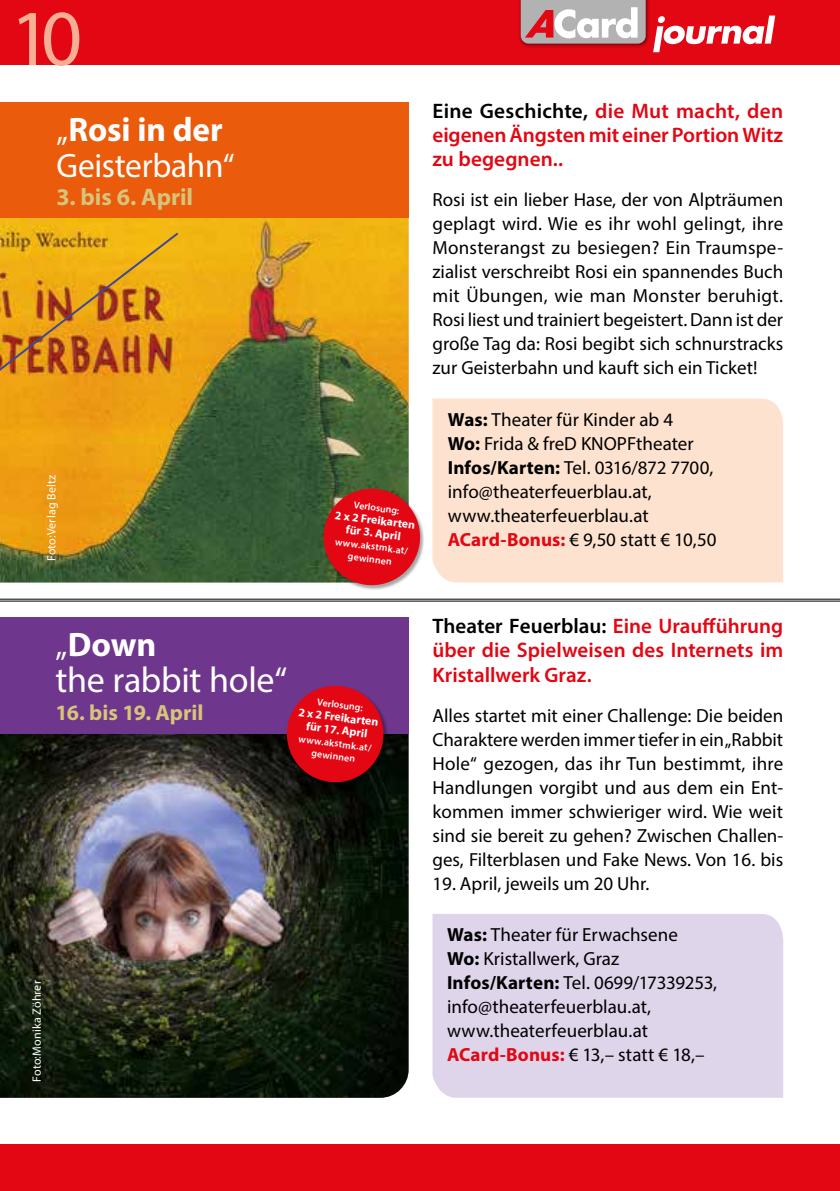
<style>
.page{position:relative;width:840px;height:1191px;background:#fff}
.page>*{position:absolute;margin:0;border:0;box-sizing:border-box;transform-origin:0 0}
.t1{font:80px "Myriad Pro";color:#f6af95}
.t2{font:36px "Myriad Pro";letter-spacing:-.005em;color:#fff}
.t3{font:34px/36px "Myriad Pro";letter-spacing:-.01em;color:#fff}
.t4{font:700 34px "Myriad Pro";color:#fff}
.t5{font:700 24px "Myriad Pro";color:#d7c47b}
.t6{font:700 22px "Myriad Pro";color:#d7c47b}
.t7{font:600 21px/24px "Myriad Pro";color:#e30613;text-align:justify}
.t8{font:19px/24px "Myriad Pro";color:#000;text-align:justify}
.t9{font:700 19px "Myriad Pro";color:#e30613}
.t10{font:12px "Myriad Pro";letter-spacing:.015em;color:#fff}
.t11{font:700 11.8px/12.8px "Myriad Pro";color:#fff;text-align:center}
.t12{font:600 9.8px/12.8px "Myriad Pro";color:#fff;text-align:center}
.s1{font-weight:700}
.s2{color:#000}
.s3{font-weight:700;color:#e30613}
.s4{font-weight:400}
</style>
<div class="page">
<img style="left:0;top:217px;width:408px;height:365px">
<div style="left:432px;top:398px;width:350px;height:184px;background:#fde2cf"></div>
<div style="left:0;top:102px;width:408px;height:115px;background:#ea5b0b"></div>
<img style="left:0;top:734px;width:408px;height:363px">
<div style="left:432px;top:914px;width:350px;height:183px;background:#dfd5eb"></div>
<div style="left:0;top:618px;width:408px;height:116px;background:#6e368c"></div>
<hr style="left:0;top:599px;width:839px;height:1px;background:#000">
<img style="left:0;top:231px;width:180px;height:163px">
<div style="left:287px;top:686px;width:101px;height:101px;background:#000;opacity:.35"></div>
<svg style="left:284px;top:685px;width:102px;height:100px"></svg>
<hr style="left:0;top:600px;width:839px;height:1px;background:#000">
<div style="left:323px;top:489px;width:102px;height:101px;background:#000;opacity:.35"></div>
<svg style="left:320px;top:485px;width:103px;height:103px"></svg>
<div style="left:0;top:0;width:839px;height:65px;background:#e30613"></div>
<div style="left:0;top:1144px;width:839px;height:47px;background:#e30613"></div>
<div style="left:518px;top:0;width:132px;height:48px;background:#000;opacity:.5"></div>
<svg style="left:520px;top:0;width:125px;height:44px"></svg>
<svg style="left:653px;top:16px;width:121px;height:36px"></svg>
<p class="t1" style="left:17px;top:-11px;width:67px">10</p>
<h3 class="t3" style="left:56px;top:111px;width:180px">„<span class="s1">R o s i i n d e r<br></span>Geisterbahn“</h3>
<p class="t5" style="left:56px;top:181px;width:138px">3 . bi s 6. A p r i l</p>
<p class="t10" style="left:44px;top:561px;width:88px;rotate:-90deg">Foto:Verlag Beltz</p>
<p class="t12" style="left:354px;top:498px;width:47px;rotate:7deg">Verlosung:</p>
<p class="t11" style="left:336px;top:508px;width:82px;rotate:7deg">2 x 2 Freikarten für 3. April</p>
<p class="t12" style="left:336px;top:535px;width:75px;rotate:7deg">www.akstmk.at/ gewinnen</p>
<p class="t7" style="left:432px;top:98px;width:352px"><span class="s2">Eine Geschichte,</span> die Mut macht, den eigenen Ängsten mit einer Portion Witz zu begegnen..</p>
<p class="t8" style="left:432px;top:187px;width:352px">Rosi ist ein lieber Hase, der von Alpträumen geplagt wird. Wie es ihr wohl gelingt, ihre Monsterangst zu besiegen? Ein Traumspe&shy;zialist verschreibt Rosi ein spannendes Buch mit Übungen, wie man Monster beruhigt.<br>Rosi liest und trainiert begeistert. Dann ist der große Tag da: Rosi begibt sich schnurstracks zur Geisterbahn und kauft sich ein Ticket!</p>
<p class="t8" style="left:447px;top:407px;width:270px;text-align:left"><span class="s1">W a s :</span> Theater für Kinder ab 4<br><span class="s1">W o :</span> Frida &amp; freD KNOPFtheater<br><span class="s1">I nf o s / K ar te n :</span> Tel. 0316/872 7700, info@theaterfeuerblau.at, www.theaterfeuerblau.at<br><span class="s3">A C a rd Bo n us :</span> € 9,50 statt € 10,50</p>
<p class="t9" style="left:500px;top:527px;width:8px">-</p>
<h3 class="t4" style="left:56px;top:622px;width:102px"><span class="s4">„</span>D ow n</h3>
<h2 class="t2" style="left:56px;top:658px;width:233px">the rabbit hole“</h2>
<p class="t6" style="left:56px;top:698px;width:149px">1 6 . b i s 1 9 . A p r i l</p>
<p class="t12" style="left:318px;top:695px;width:47px;rotate:7deg">Verlosung:</p>
<p class="t11" style="left:299px;top:705px;width:82px;rotate:7deg">2 x 2 Freikarten für 17. April</p>
<p class="t12" style="left:299px;top:732px;width:75px;rotate:7deg">www.akstmk.at/ gewinnen</p>
<p class="t10" style="left:29px;top:1082px;width:103px;rotate:-90deg">Foto:Monika Zöhrer</p>
<p class="t7" style="left:432px;top:613px;width:352px;line-height:24.6px"><span class="s2">Theater Feuerblau:</span> Eine Urauführung über die Spielweisen des Internets im Kristallwerk Graz.</p>
<p class="t8" style="left:432px;top:703px;width:352px">Alles startet mit einer Challenge: Die beiden Charaktere werden immer tiefer in ein „Rabbit Hole“ gezogen, das ihr Tun bestimmt, ihre Handlungen vorgibt und aus dem ein Ent&shy;kommen immer schwieriger wird. Wie weit sind sie bereit zu gehen? Zwischen Challen&shy;ges, Filterblasen und Fake News. Von 16. bis</p>
<p class="t8" style="left:432px;top:871px;width:218px">19. April, jeweils um 20 Uhr.</p>
<p class="t8" style="left:447px;top:922px;width:271px;text-align:left"><span class="s1">W a s :</span> Theater für Erwachsene<br><span class="s1">W o :</span> Kristallwerk, Graz<br><span class="s1">I nf o s / K ar te n :</span> Tel. 0699/17339253, info@theaterfeuerblau.at, www.theaterfeuerblau.at<br><span class="s3">A C a rd Bo n us :</span> € 13,– statt € 18,–</p>
<p class="t9" style="left:499px;top:1042px;width:8px">-</p>
</div>
